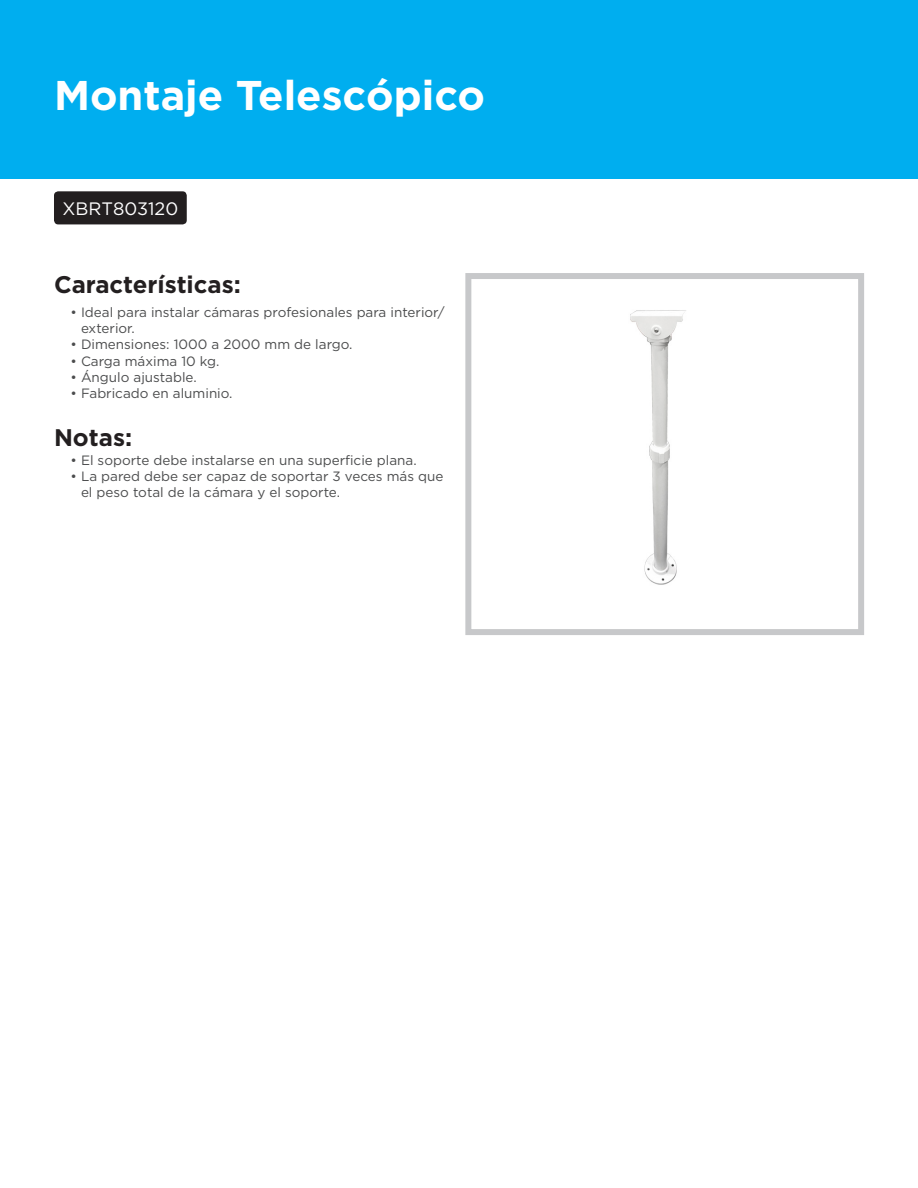
<style>
.page{position:relative;width:918px;height:1188px;background:#fff}
.page>*{position:absolute;margin:0;border:0;box-sizing:border-box;transform-origin:0 0}
.Titulo{font:700 41.55px "Gotham";color:#fff}
.CARACTERISTICAS{font:700 24px "Gotham";color:#231f20}
.Titulo-2{font:18px "Gotham";color:#fff}
.t1{font:13.5px/16.2px "Gotham";color:#4b4c4d}
</style>
<div class="page">
<div style="left:0;top:0;width:918px;height:179px;background:#00aeef"></div>
<div style="left:54px;top:191px;width:133px;height:33px;background:#231f20;border-radius:4px"></div>
<img style="left:630px;top:310px;width:56px;height:275px">
<div style="left:465px;top:273px;width:399px;height:362px;border:6px solid #c7c8ca"></div>
<p class="Titulo" style="left:54px;top:71px;width:433px">Montaje Telescópico</p>
<p class="Titulo-2" style="left:63px;top:199px;width:117px">XBRT803120</p>
<p class="CARACTERISTICAS" style="left:54px;top:271px;width:188px">Características:</p>
<p class="t1" style="left:81px;top:304px;width:365px;text-indent:-10px">• Ideal para instalar cámaras profesionales para interior/ exterior.</p>
<p class="t1" style="left:70px;top:336px;width:284px">• Dimensiones: 1000 a 2000 mm de largo.</p>
<p class="t1" style="left:70px;top:353px;width:151px">• Carga máxima 10 kg.</p>
<p class="t1" style="left:70px;top:369px;width:128px">• Ángulo ajustable.</p>
<p class="t1" style="left:70px;top:385px;width:164px">• Fabricado en aluminio.</p>
<p class="CARACTERISTICAS" style="left:54px;top:424px;width:80px">Notas:</p>
<p class="t1" style="left:70px;top:452px;width:348px">• El soporte debe instalarse en una superficie plana.</p>
<p class="t1" style="left:81px;top:468px;width:364px;text-indent:-10px">• La pared debe ser capaz de soportar 3 veces más que el peso total de la cámara y el soporte.</p>
</div>
